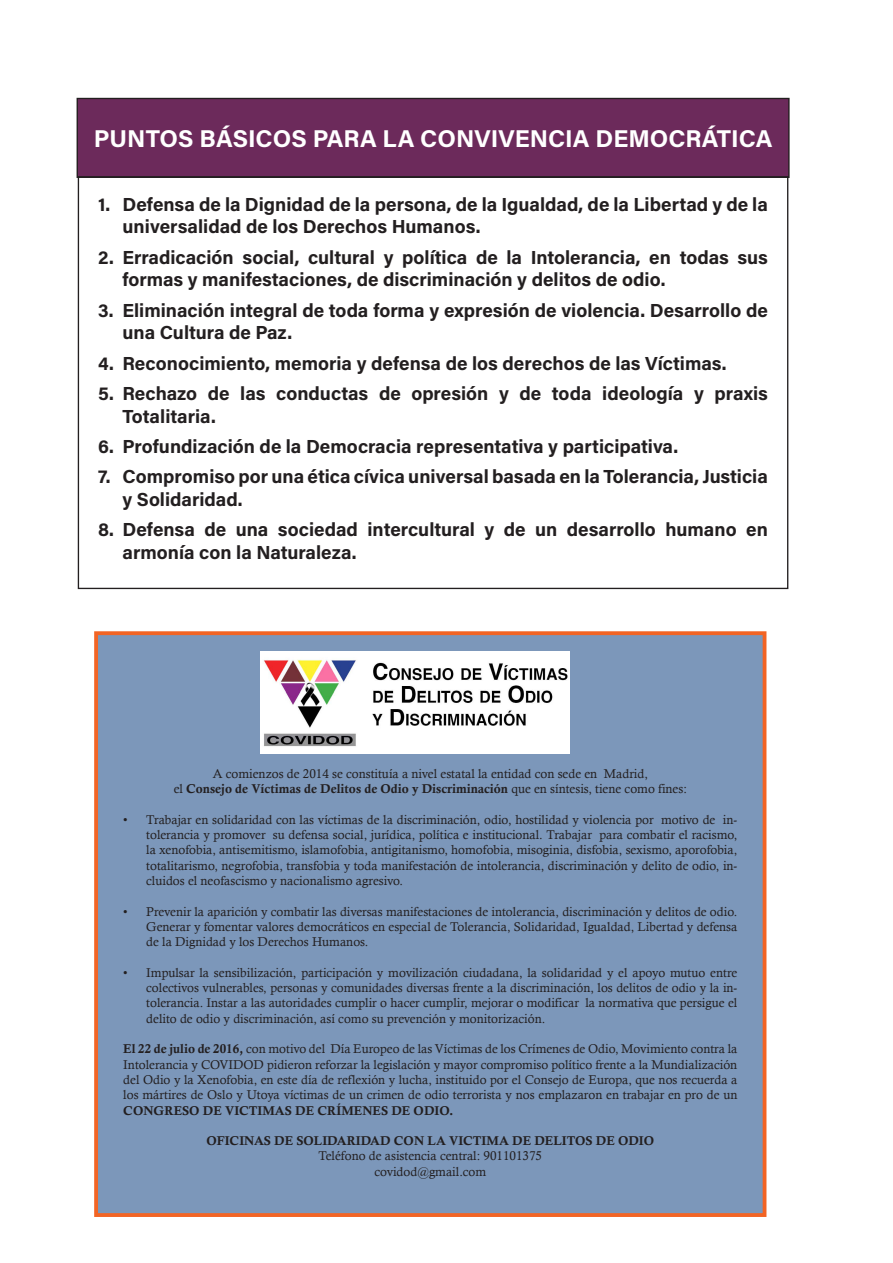
<style>
.page{position:relative;width:893px;height:1263px;background:#fff}
.page>*{position:absolute;margin:0;border:0;box-sizing:border-box;transform-origin:0 0}
.t1{font:24.3px "Acumin Variable Concept";color:#fff}
.t2{font:18.9px/22.6px "Acumin Variable Concept";color:#231f20}
.t3{font:12.75px/15.3px "Calisto";color:#231f20;text-align:justify}
.s1{font-family:"Calis MT Bol"}
</style>
<div class="page">
<div style="left:77px;top:98px;width:712px;height:79px;background:#6c2a5b"></div>
<div style="left:77px;top:98px;width:713px;height:80px;border:1px solid #231f20"></div>
<div style="left:96px;top:633px;width:668px;height:582px;background:#7c97ba"></div>
<div style="left:94px;top:631px;width:672px;height:586px;border:4px solid #f26424"></div>
<div style="left:261px;top:651px;width:309px;height:102px;background:#fff"></div>
<img style="left:264px;top:659px;width:304px;height:88px">
<p class="t1" style="left:94px;top:122px;width:680px">PUNTOS BÁSICOS PARA LA CONVIVENCIA DEMOCRÁTICA</p>
<p class="t2" style="left:123px;top:192px;width:647px;text-indent:-24px">1. Defensa de la Dignidad de la persona, de la Igualdad, de la Libertad y de la universalidad de los Derechos Humanos.</p>
<p class="t2" style="left:123px;top:245px;width:647px;text-indent:-24px">2. Erradicación social, cultural y política de la Intolerancia, en todas sus formas y manifestaciones, de discriminación y delitos de odio.</p>
<p class="t2" style="left:123px;top:298px;width:647px;text-indent:-24px">3. Eliminación integral de toda forma y expresión de violencia. Desarrollo de una Cultura de Paz.</p>
<p class="t2" style="left:98px;top:351px;width:630px">4. Reconocimiento, memoria y defensa de los derechos de las Víctimas.</p>
<p class="t2" style="left:123px;top:381px;width:647px;text-indent:-24px">5. Rechazo de las conductas de opresión y de toda ideología y praxis<br>Totalitaria.</p>
<p class="t2" style="left:98px;top:434px;width:581px">6. Profundización de la Democracia representativa y participativa.</p>
<p class="t2" style="left:123px;top:465px;width:647px;text-indent:-24px">7. Compromiso por una ética cívica universal basada en la Tolerancia, Justicia y Solidaridad.</p>
<p class="t2" style="left:123px;top:518px;width:647px;text-indent:-24px">8. Defensa de una sociedad intercultural y de un desarrollo humano en armonía con la Naturaleza.</p>
<p class="t3" style="left:174px;top:766px;width:515px;text-align:center">A comienzos de 2014 se constituía a nivel estatal la entidad con sede en Madrid,<br>el <span class="s1">Consejo de Víctimas de Delitos de Odio y Discriminación</span> que en síntesis, tiene como fines:</p>
<p class="t3" style="left:146px;top:812px;width:593px;text-indent:-23px">• Trabajar en solidaridad con las víctimas de la discriminación, odio, hostilidad y violencia por motivo de in&shy;tolerancia y promover su defensa social, jurídica, política e institucional. Trabajar para combatir el racismo, la xenofobia, antisemitismo, islamofobia, antigitanismo, homofobia, misoginia, disfobia, sexismo, aporofobia, totalitarismo, negrofobia, transfobia y toda manifestación de intolerancia, discriminación y delito de odio, in&shy;cluidos el neofascismo y nacionalismo agresivo.</p>
<p class="t3" style="left:146px;top:903px;width:593px;text-indent:-23px">• Prevenir la aparición y combatir las diversas manifestaciones de intolerancia, discriminación y delitos de odio.<br>Generar y fomentar valores democráticos en especial de Tolerancia, Solidaridad, Igualdad, Libertad y defensa de la Dignidad y los Derechos Humanos.</p>
<p class="t3" style="left:146px;top:965px;width:593px;text-indent:-23px">• Impulsar la sensibilización, participación y movilización ciudadana, la solidaridad y el apoyo mutuo entre colectivos vulnerables, personas y comunidades diversas frente a la discriminación, los delitos de odio y la in&shy;tolerancia. Instar a las autoridades cumplir o hacer cumplir, mejorar o modificar la normativa que persigue el delito de odio y discriminación, así como su prevención y monitorización.</p>
<p class="t3" style="left:123px;top:1041px;width:616px"><span class="s1">El 22 de julio de 2016,</span> con motivo del Día Europeo de las Víctimas de los Crímenes de Odio, Movimiento contra la Intolerancia y COVIDOD pidieron reforzar la legislación y mayor compromiso político frente a la Mundialización del Odio y la Xenofobia, en este día de reflexión y lucha, instituido por el Consejo de Europa, que nos recuerda a los mártires de Oslo y Utoya víctimas de un crimen de odio terrorista y nos emplazaron en trabajar en pro de un <span class="s1">CONGRESO DE VICTIMAS DE CRÍMENES DE ODIO.</span></p>
<p class="t3" style="left:206px;top:1133px;width:449px;text-align:center"><span class="s1">OFICINAS DE SOLIDARIDAD CON LA VICTIMA DE DELITOS DE ODIO<br></span>Teléfono de asistencia central: 901101375<br>covidod@gmail.com</p>
</div>
